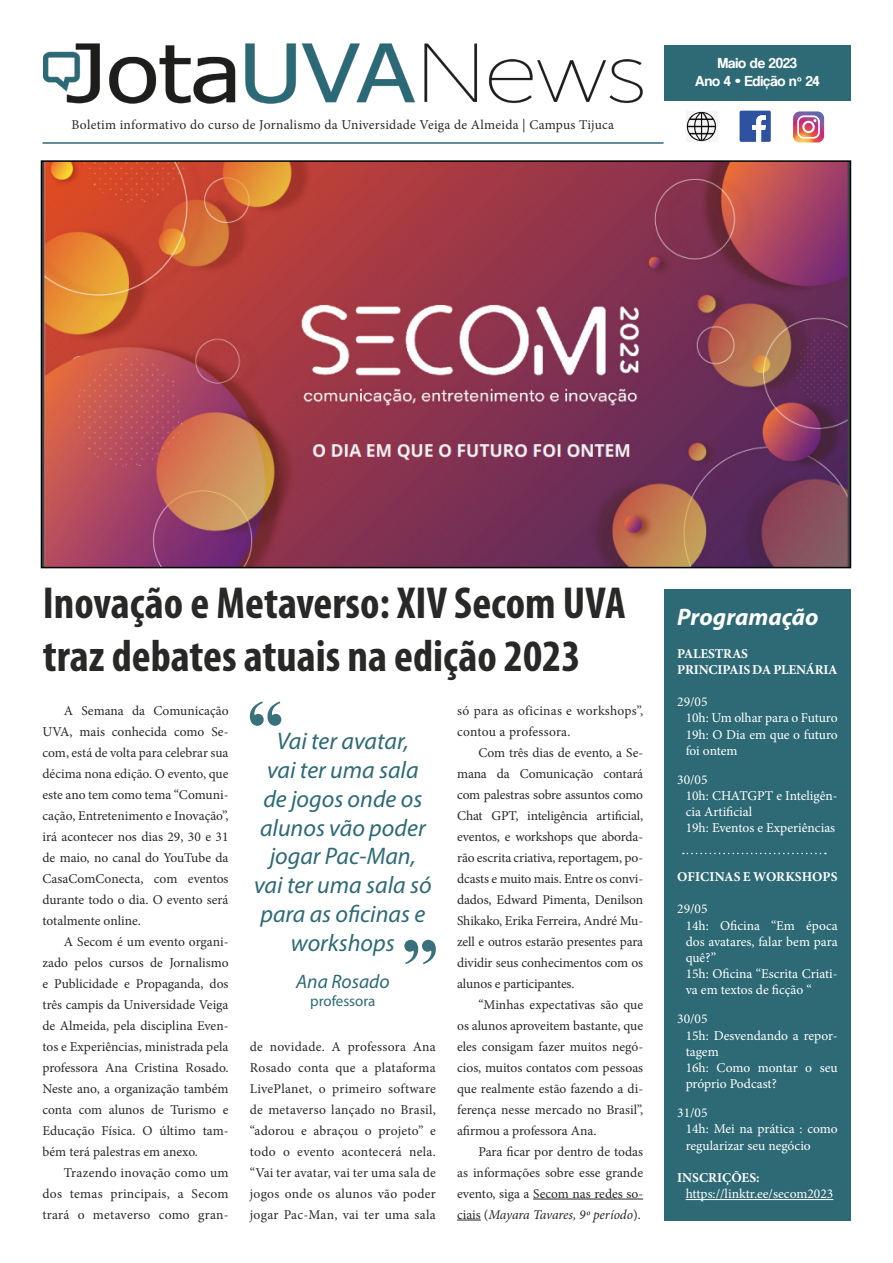
<style>
.page{position:relative;width:893px;height:1263px;background:#fff}
.page>*{position:absolute;margin:0;border:0;box-sizing:border-box;transform-origin:0 0}
.t1{font:700 condensed 45px/52.5px "Myriad Pro";color:#282827}
.t2{font:italic 24px/28.8px "Myriad Pro";color:#2d6a75;text-align:center}
.t3{font:italic 700 24px "Myriad Pro";color:#fff}
.t4{font:italic 19.5px "Myriad Pro";color:#2d6a75}
.t5{font:15px/18px "Coolvetica Rg";color:#fff;text-align:center}
.t6{font:15px "Myriad Pro";color:#2d6a75}
.t7{font:13.5px/21px "Minion Pro";letter-spacing:.005em;color:#282827;text-align:justify}
.t8{font:13.5px/16.2px "Minion Pro";color:#fff}
.t9{font:700 13.5px/16.2px "Minion Pro";letter-spacing:-.01em;color:#fff}
.s1{font-style:italic}
</style>
<div class="page">
<div style="left:663px;top:45px;width:187px;height:56px;background:#2d6a75"></div>
<hr style="left:43px;top:142px;width:620px;height:2px;background:#2d6a75">
<svg style="left:793px;top:111px;width:31px;height:32px"></svg>
<svg style="left:739px;top:111px;width:32px;height:31px"></svg>
<img style="left:686px;top:111px;width:31px;height:30px">
<img style="left:43px;top:43px;width:600px;height:61px">
<svg style="left:250px;top:701px;width:31px;height:25px"></svg>
<svg style="left:404px;top:940px;width:32px;height:24px"></svg>
<img style="left:44px;top:163px;width:804px;height:402px">
<div style="left:41px;top:160px;width:810px;height:408px;border:2px solid #000"></div>
<hr style="left:533px;top:1199px;width:110px;height:1px;background:#282827">
<svg style="left:457px;top:1220px;width:24px;height:1px"></svg>
<div style="left:664px;top:589px;width:186px;height:631px;background:#2d6a75"></div>
<hr style="left:686px;top:1199px;width:147px;height:1px;background:#fff">
<svg style="left:683px;top:853px;width:143px;height:1px"></svg>
<p class="t7" style="left:71px;top:114px;width:544px">Boletim informativo do curso de Jornalismo da Universidade Veiga de Almeida | Campus Tijuca</p>
<p class="t5" style="left:695px;top:54px;width:126px">Maio de 2023<br>Ano 4 • Edição nº 24</p>
<h1 class="t1" style="left:43px;top:576px;width:584px">Inovação e Metaverso: XIV Secom UVA traz debates atuais na edição 2023</h1>
<p class="t7" style="left:43px;top:700px;width:188px;text-indent:21px">A Semana da Comunicação UVA, mais conhecida como Se&shy;com, está de volta para celebrar sua décima nona edição. O evento, que este ano tem como tema “Comuni&shy;cação, Entretenimento e Inovação”, irá acontecer nos dias 29, 30 e 31 de maio, no canal do YouTube da CasaComConecta, com eventos durante todo o dia. O evento será totalmente online.</p>
<p class="t7" style="left:43px;top:931px;width:188px;text-indent:21px">A Secom é um evento organi&shy;zado pelos cursos de Jornalismo e Publicidade e Propaganda, dos três campis da Universidade Veiga de Almeida, pela disciplina Even&shy;tos e Experiências, ministrada pela professora Ana Cristina Rosado.<br>Neste ano, a organização também conta com alunos de Turismo e Educação Física. O último tam&shy;bém terá palestras em anexo.</p>
<p class="t7" style="left:43px;top:1162px;width:188px;text-indent:21px">Trazendo inovação como um dos temas principais, a Secom trará o metaverso como gran-</p>
<p class="t7" style="left:457px;top:700px;width:188px">só para as oficinas e workshops”, contou a professora.</p>
<p class="t7" style="left:457px;top:742px;width:188px;text-indent:21px">Com três dias de evento, a Se&shy;mana da Comunicação contará com palestras sobre assuntos como Chat GPT, inteligência artificial, eventos, e workshops que aborda&shy;rão escrita criativa, reportagem, po&shy;dcasts e muito mais. Entre os convi&shy;dados, Edward Pimenta, Denilson Shikako, Erika Ferreira, André Mu&shy;zell e outros estarão presentes para dividir seus conhecimentos com os alunos e participantes.</p>
<p class="t7" style="left:457px;top:994px;width:188px;text-indent:21px">“Minhas expectativas são que os alunos aproveitem bastante, que eles consigam fazer muitos negó&shy;cios, muitos contatos com pessoas que realmente estão fazendo a di&shy;ferença nesse mercado no Brasil”, afirmou a professora Ana.</p>
<p class="t7" style="left:457px;top:1141px;width:188px;text-indent:21px">Para ficar por dentro de todas as informações sobre esse grande evento, siga a Secom nas redes so&shy;ciais (<span class="s1">Mayara Tavares, 9º período</span>).</p>
<h2 class="t2" style="left:254px;top:726px;width:179px">Vai ter avatar,<br>vai ter uma sala de jogos onde os alunos vão poder jogar Pac-Man, vai ter uma sala só para as oficinas e workshops</h2>
<h3 class="t4" style="left:296px;top:969px;width:95px">Ana Rosado</h3>
<p class="t6" style="left:310px;top:991px;width:67px">professora</p>
<p class="t7" style="left:250px;top:1036px;width:188px">de novidade. A professora Ana Rosado conta que a plataforma LivePlanet, o primeiro software de metaverso lançado no Brasil, “adorou e abraçou o projeto” e todo o evento acontecerá nela. “Vai ter avatar, vai ter uma sala de jogos onde os alunos vão poder jogar Pac-Man, vai ter uma sala</p>
<h2 class="t3" style="left:677px;top:602px;width:143px">Programação</h2>
<p class="t9" style="left:677px;top:646px;width:162px">PALESTRAS<br>PRINCIPAIS DA PLENÁRIA</p>
<p class="t8" style="left:686px;top:694px;width:154px;text-indent:-9px">29/05<br>10h: Um olhar para o Futuro<br>19h: O Dia em que o futuro foi ontem</p>
<p class="t8" style="left:686px;top:771px;width:154px;text-indent:-9px">30/05<br>10h: CHATGPT e Inteligên&shy;cia Artificial<br>19h: Eventos e Experiências</p>
<p class="t9" style="left:677px;top:869px;width:162px">OFICINAS E WORKSHOPS</p>
<p class="t8" style="left:686px;top:901px;width:154px;text-indent:-9px">29/05<br>14h: Oficina “Em época dos avatares, falar bem para quê?”<br>15h: Oficina “Escrita Criati&shy;va em textos de ficção “</p>
<p class="t8" style="left:686px;top:1011px;width:154px;text-indent:-9px">30/05<br>15h: Desvendando a repor&shy;tagem<br>16h: Como montar o seu próprio Podcast?</p>
<p class="t8" style="left:686px;top:1105px;width:153px;text-indent:-9px">31/05<br>14h: Mei na prática : como regularizar seu negócio</p>
<p class="t9" style="left:677px;top:1170px;width:84px">INSCRIÇÕES:</p>
<p class="t8" style="left:686px;top:1186px;width:149px">https://linktr.ee/secom2023</p>
</div>
